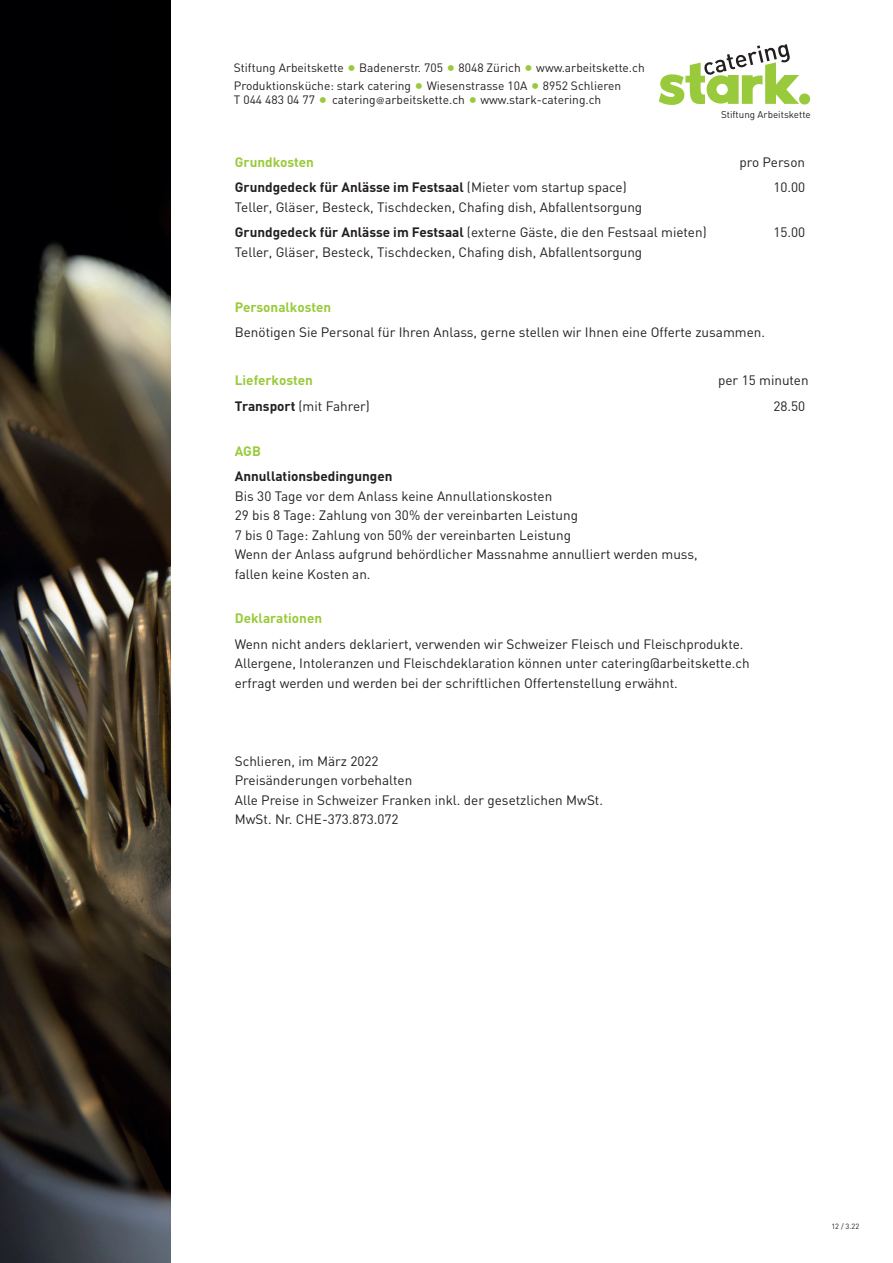
<style>
.page{position:relative;width:893px;height:1263px;background:#fff}
.page>*{position:absolute;margin:0;border:0;box-sizing:border-box;transform-origin:0 0}
.t1{font:13.5px/19.5px "DIN";color:#231f20}
.t2{font:700 13.5px "DIN";color:#231f20}
.t3{font:700 13.5px "DIN";color:#99ca3b}
.t4{font:12px/18px "DIN";color:#231f20}
.t5{font:9.75px "DIN";color:#231f20}
.t6{font:7.5px "DIN";color:#231f20}
.s1{font-size:18px;color:#99ca3b}
.s2{font-family:"Helvetica";font-size:9px}
.s3{font-weight:400}
.s4{font-weight:700}
</style>
<div class="page">
<img style="left:0;top:0;width:170px;height:1263px">
<svg style="left:659px;top:44px;width:151px;height:61px"></svg>
<p class="t4" style="left:234px;top:58px;width:412px">Stiftung Arbeitskette <span class="s1">•</span> Badenerstr. 705 <span class="s1">•</span> 8048 Zürich <span class="s1">•</span> www.arbeitskette.ch<br>Produktionsküche: stark catering <span class="s1">•</span> Wiesenstrasse 10A <span class="s1">•</span> 8952 Schlieren</p>
<p class="t4" style="left:234px;top:91px;width:369px">T 044 483 04 77 <span class="s1">•</span> catering<span class="s2">@</span>arbeitskette.ch <span class="s1">•</span> www.stark-catering.ch</p>
<p class="t5" style="left:721px;top:108px;width:91px">Stiftung Arbeitskette</p>
<p class="t3" style="left:235px;top:153px;width:81px">Grundkosten</p>
<p class="t1" style="left:739px;top:152px;width:67px">pro Person</p>
<p class="t2" style="left:235px;top:178px;width:393px">Grundgedeck für Anlässe im Festsaal <span class="s3">(Mieter vom startup space)</span></p>
<p class="t1" style="left:773px;top:177px;width:33px">10.00</p>
<p class="t1" style="left:235px;top:194px;width:473px;line-height:25.5px">Teller, Gläser, Besteck, Tischdecken, Chafing dish, Abfallentsorgung<br><span class="s4">Grundgedeck für Anlässe im Festsaal</span> (externe Gäste, die den Festsaal mieten)</p>
<p class="t1" style="left:773px;top:222px;width:33px">15.00</p>
<p class="t1" style="left:235px;top:242px;width:409px">Teller, Gläser, Besteck, Tischdecken, Chafing dish, Abfallentsorgung</p>
<p class="t3" style="left:235px;top:298px;width:98px">Personalkosten</p>
<p class="t1" style="left:235px;top:322px;width:532px">Benötigen Sie Personal für Ihren Anlass, gerne stellen wir Ihnen eine Offerte zusammen.</p>
<p class="t3" style="left:235px;top:372px;width:80px">Lieferkosten</p>
<p class="t1" style="left:718px;top:370px;width:92px">per 15 minuten</p>
<p class="t1" style="left:235px;top:396px;width:137px"><span class="s4">Transport</span> (mit Fahrer)</p>
<p class="t1" style="left:773px;top:396px;width:33px">28.50</p>
<p class="t3" style="left:235px;top:442px;width:28px">AGB</p>
<p class="t2" style="left:235px;top:467px;width:159px">Annullationsbedingungen</p>
<p class="t1" style="left:235px;top:486px;width:464px">Bis 30 Tage vor dem Anlass keine Annullationskosten<br>29 bis 8 Tage: Zahlung von 30% der vereinbarten Leistung<br>7 bis 0 Tage: Zahlung von 50% der vereinbarten Leistung<br>Wenn der Anlass aufgrund behördlicher Massnahme annulliert werden muss, fallen keine Kosten an.</p>
<p class="t3" style="left:235px;top:610px;width:89px">Deklarationen</p>
<p class="t1" style="left:235px;top:634px;width:516px">Wenn nicht anders deklariert, verwenden wir Schweizer Fleisch und Fleischprodukte.<br>Allergene, Intoleranzen und Fleischdeklaration können unter catering@arbeitskette.ch erfragt werden und werden bei der schriftlichen Offertenstellung erwähnt.</p>
<p class="t1" style="left:235px;top:751px;width:370px">Schlieren, im März 2022<br>Preisänderungen vorbehalten<br>Alle Preise in Schweizer Franken inkl. der gesetzlichen MwSt.<br>MwSt. Nr. CHE-373.873.072</p>
<p class="t6" style="left:831px;top:1222px;width:29px">12 / 3.22</p>
</div>
